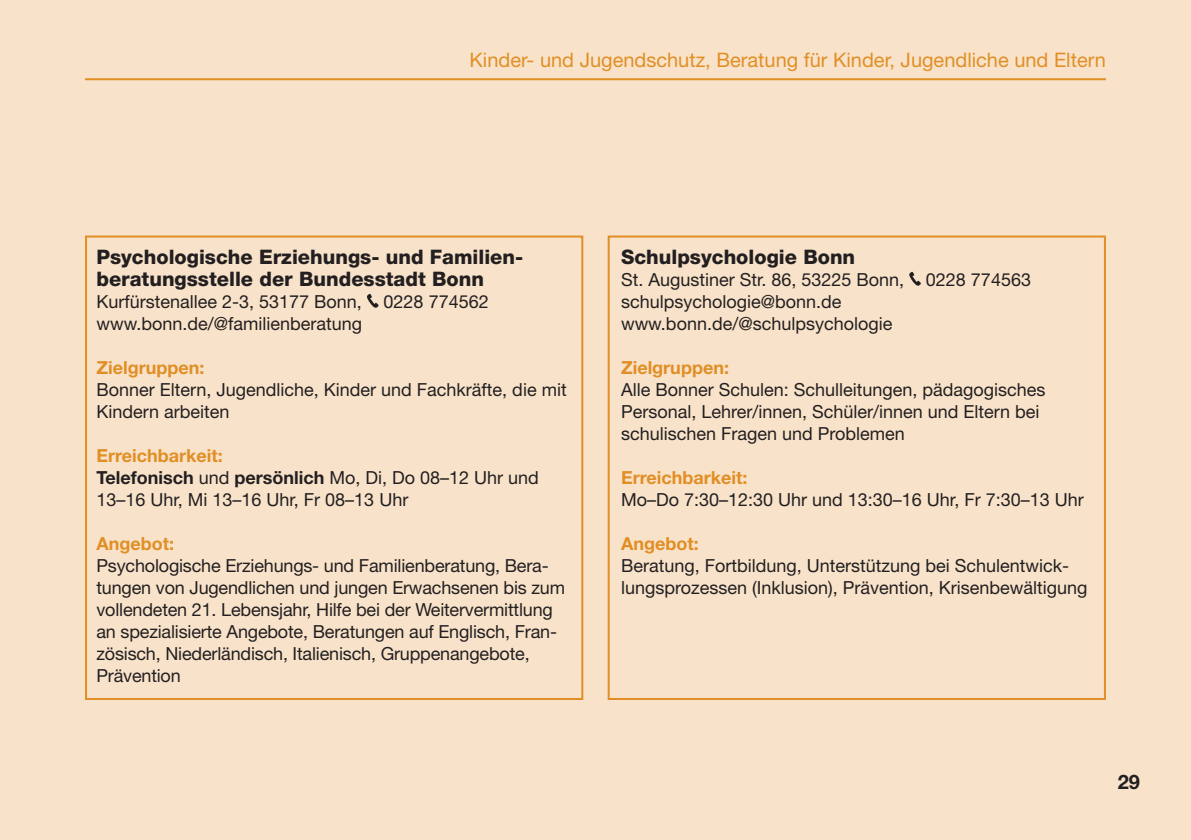
<style>
.page{position:relative;width:1191px;height:840px;background:#fff}
.page>*{position:absolute;margin:0;border:0;box-sizing:border-box;transform-origin:0 0}
.t1{font:800 20px/22px "Helvetica Neue";color:#231f20}
.t2{font:20px "Helvetica Neue";color:#e18e25}
.t3{font:700 20px "Helvetica Neue";color:#231f20}
.t4{font:18px/22px "Helvetica Neue";color:#231f20}
.t5{font:700 18px "Helvetica Neue";color:#e18e25}
.s1{font-weight:700;color:#e18e25}
.s2{font-weight:700}
</style>
<div class="page">
<div style="left:0;top:0;width:1191px;height:839px;background:#f8e3ca"></div>
<hr style="left:85px;top:78px;width:1021px;height:2px;background:#e18e25">
<svg style="left:367px;top:294px;width:11px;height:14px"></svg>
<svg style="left:909px;top:272px;width:12px;height:14px"></svg>
<div style="left:85px;top:235px;width:498px;height:464px;border:2px solid #e18e25"></div>
<div style="left:607px;top:235px;width:499px;height:464px;border:2px solid #e18e25"></div>
<p class="t2" style="left:469px;top:48px;width:638px">Kinder- und Jugendschutz, Beratung für Kinder, Jugendliche und Eltern</p>
<p class="t1" style="left:96px;top:245px;width:428px">Psychologische Erziehungs- und Familien&shy;beratungsstelle der Bundesstadt Bonn</p>
<p class="t4" style="left:96px;top:290px;width:394px">Kurfürstenallee 2-3, 53177 Bonn, 0228 774562 www.bonn.de/@familienberatung</p>
<p class="t5" style="left:96px;top:356px;width:109px">Zielgruppen:</p>
<p class="t4" style="left:96px;top:378px;width:472px">Bonner Eltern, Jugendliche, Kinder und Fachkräfte, die mit<br>Kindern arbeiten</p>
<p class="t4" style="left:96px;top:444px;width:444px"><span class="s1">Erreichbarkeit:<br></span><span class="s2">Telefonisch</span> und <span class="s2">persönlich</span> Mo, Di, Do 08–12 Uhr und<br>13–16 Uhr, Mi 13–16 Uhr, Fr 08–13 Uhr</p>
<p class="t5" style="left:96px;top:532px;width:79px">Angebot:</p>
<p class="t4" style="left:96px;top:554px;width:470px">Psychologische Erziehungs- und Familienberatung, Bera&shy;tungen von Jugendlichen und jungen Erwachsenen bis zum vollendeten 21. Lebensjahr, Hilfe bei der Weitervermittlung an spezialisierte Angebote, Beratungen auf Englisch, Fran&shy;zösisch, Niederländisch, Italienisch, Gruppenangebote, Prävention</p>
<p class="t1" style="left:621px;top:245px;width:236px">Schulpsychologie Bonn</p>
<p class="t4" style="left:621px;top:268px;width:411px">St. Augustiner Str. 86, 53225 Bonn, 0228 774563 schulpsychologie@bonn.de www.bonn.de/@schulpsychologie</p>
<p class="t5" style="left:621px;top:356px;width:109px">Zielgruppen:</p>
<p class="t4" style="left:621px;top:378px;width:426px">Alle Bonner Schulen: Schulleitungen, pädagogisches<br>Personal, Lehrer/innen, Schüler/innen und Eltern bei schulischen Fragen und Problemen</p>
<p class="t5" style="left:621px;top:466px;width:128px">Erreichbarkeit:</p>
<p class="t4" style="left:621px;top:488px;width:464px">Mo–Do 7:30–12:30 Uhr und 13:30–16 Uhr, Fr 7:30–13 Uhr</p>
<p class="t5" style="left:621px;top:532px;width:79px">Angebot:</p>
<p class="t4" style="left:621px;top:554px;width:468px">Beratung, Fortbildung, Unterstützung bei Schulentwick&shy;lungsprozessen (Inklusion), Prävention, Krisenbewältigung</p>
<p class="t3" style="left:1117px;top:768px;width:24px">29</p>
</div>
